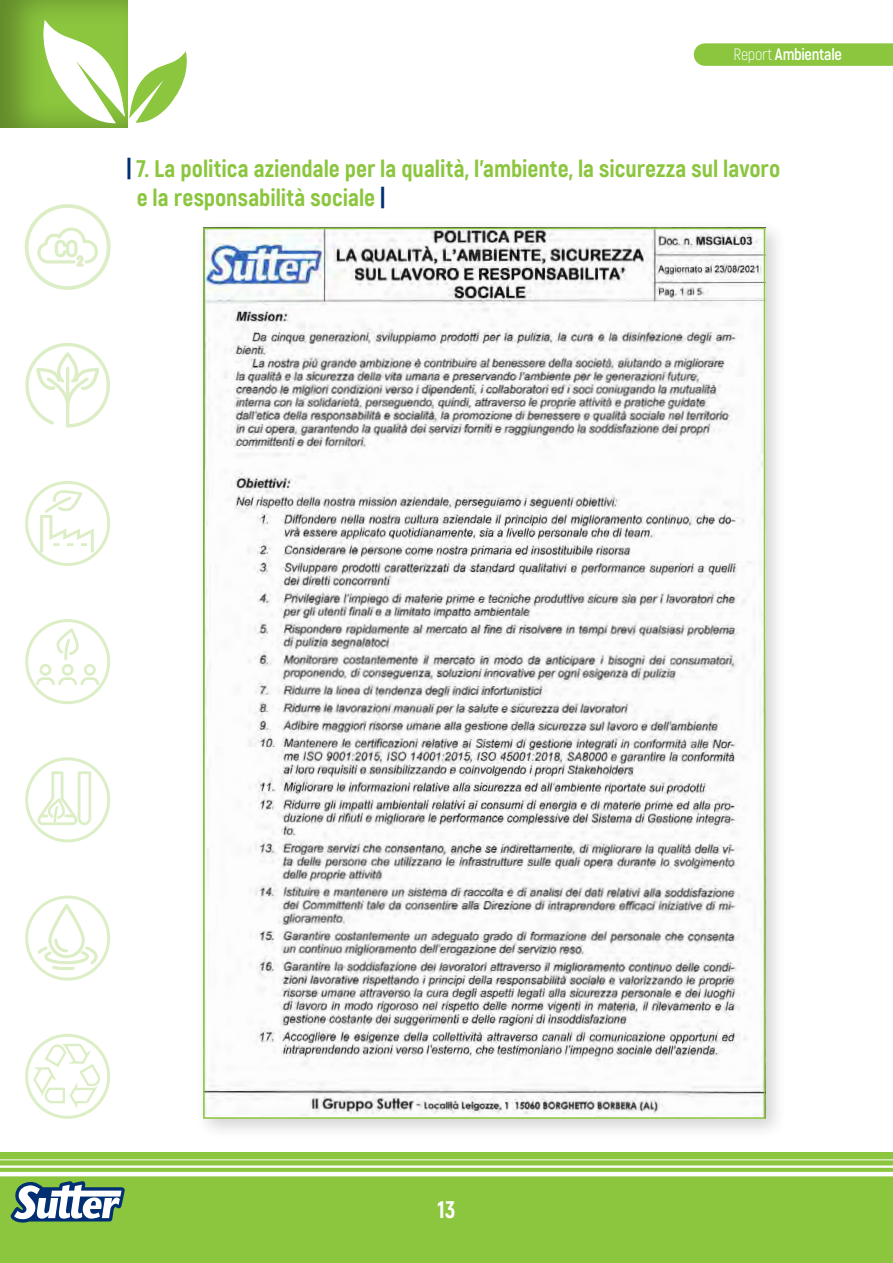
<style>
.page{position:relative;width:893px;height:1263px;background:#fff}
.page>*{position:absolute;margin:0;border:0;box-sizing:border-box;transform-origin:0 0}
.t1{font:800 24px/28.8px "Akrobat";color:#8bc63e}
.t2{font:800 24px "Akrobat";color:#fff}
.t3{font:700 16.5px "Akrobat";letter-spacing:-.02em;color:#fff}
.s1{font-weight:300}
.s2{color:#002f73}
</style>
<div class="page">
<div style="left:0;top:1152px;width:893px;height:111px;background:#8bc63e"></div>
<div style="left:0;top:0;width:129px;height:128px;background:#231f20;opacity:.35"></div>
<svg style="left:43px;top:20px;width:144px;height:103px"></svg>
<svg style="left:36px;top:227px;width:63px;height:52px"></svg>
<div style="left:25px;top:204px;width:86px;height:86px;border:4px solid #8bc63e;border-radius:50%"></div>
<svg style="left:25px;top:343px;width:85px;height:85px"></svg>
<div style="left:25px;top:481px;width:85px;height:85px;border:3px solid #8bc63e;border-radius:50%"></div>
<svg style="left:40px;top:489px;width:54px;height:64px"></svg>
<div style="left:25px;top:619px;width:85px;height:85px;border:3px solid #8bc63e;border-radius:50%"></div>
<svg style="left:36px;top:627px;width:64px;height:58px"></svg>
<div style="left:25px;top:757px;width:85px;height:85px;border:3px solid #8bc63e;border-radius:50%"></div>
<svg style="left:38px;top:771px;width:53px;height:54px"></svg>
<div style="left:25px;top:895px;width:85px;height:85px;border:3px solid #8bc63e;border-radius:50%"></div>
<svg style="left:37px;top:903px;width:61px;height:67px"></svg>
<div style="left:25px;top:1034px;width:85px;height:85px;border:3px solid #8bc63e;border-radius:50%"></div>
<svg style="left:34px;top:1044px;width:66px;height:65px"></svg>
<div style="left:705px;top:43px;width:188px;height:23px;background:#8bc63e"></div>
<hr style="left:0;top:1159px;width:893px;height:1px;background:#fff">
<hr style="left:0;top:1165px;width:893px;height:3px;background:#fff">
<hr style="left:0;top:1172px;width:893px;height:4px;background:#fff">
<svg style="left:10px;top:1181px;width:115px;height:41px"></svg>
<div style="left:195px;top:220px;width:592px;height:920px;background:#231f20;opacity:.2"></div>
<img style="left:206px;top:231px;width:556px;height:885px">
<p class="t3" style="left:733px;top:44px;width:110px"><span class="s1">Report</span> Ambientale</p>
<p class="t1" style="left:137px;top:154px;width:645px;text-indent:-10px"><span class="s2">|</span> 7. La politica aziendale per la qualità, l’ambiente, la sicurezza sul lavoro e la responsabilità sociale <span class="s2">|</span></p>
<p class="t2" style="left:438px;top:1194px;width:19px">13</p>
</div>
